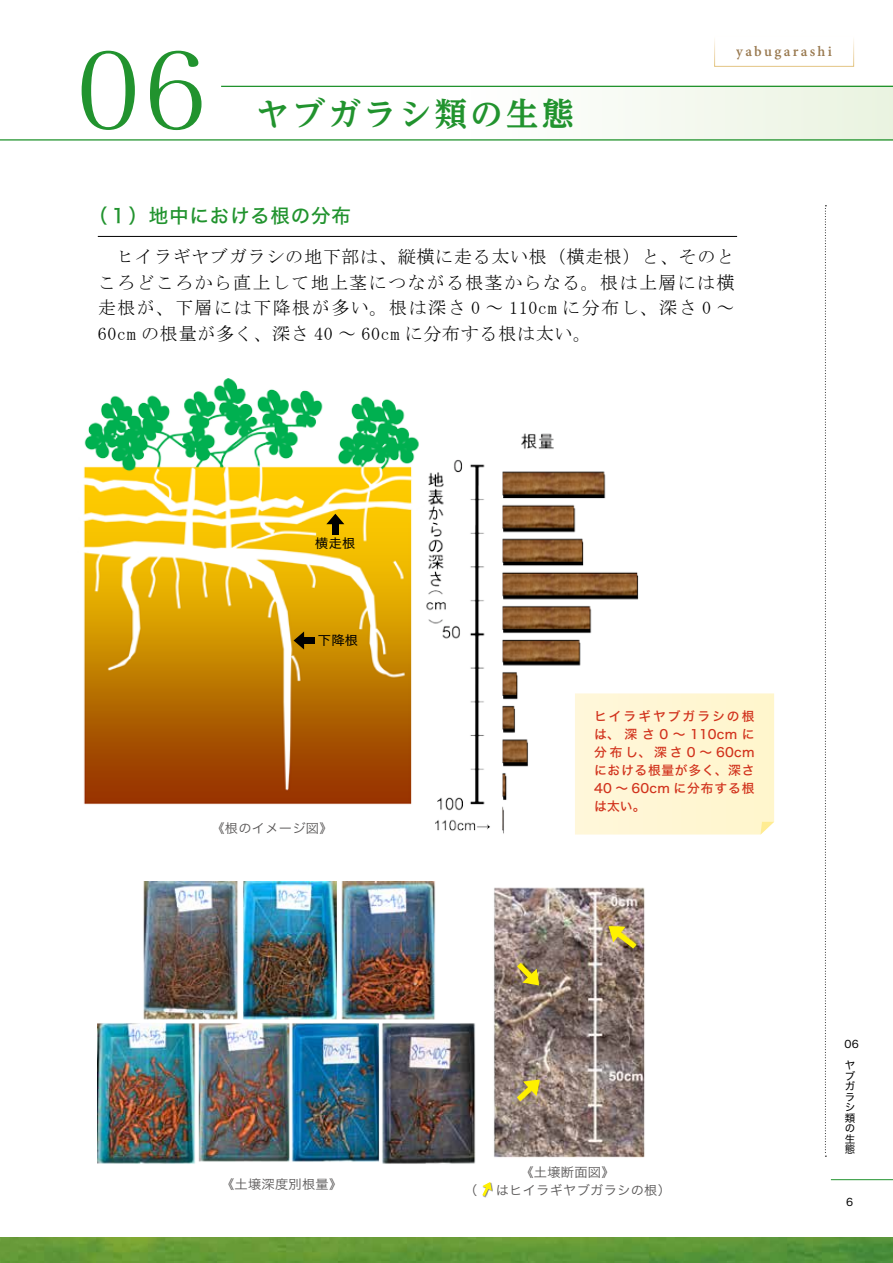
<style>
.page{position:relative;width:893px;height:1263px;background:#fff}
.page>*{position:absolute;margin:0;border:0;box-sizing:border-box;transform-origin:0 0}
.t1{font:108px "Hira Min Std W2";color:#21932e}
.t2{font:700 32.4px "Reim Ythz Pro";letter-spacing:.1em;color:#21932e}
.t3{font:19.5px "Hira Kaku Std W5";letter-spacing:.04em;color:#21932e}
.t4{font:18px/25.5px "MS Mincho";letter-spacing:.04em;color:#000;text-align:justify}
.t5{font:700 15.75px "Adobe Gurmukhi";letter-spacing:.15em;color:#6d3f03}
.t6{font:12.75px/18px "Hira Kaku Std W5";letter-spacing:.055em;color:#d1321c;text-align:justify}
.t7{font:12.75px/18px "Hira Kaku Std W3";letter-spacing:.02em;color:#595757;text-align:center;scale:1.04 1}
.t8{font:12.75px "Hira Kaku Std W4";letter-spacing:.02em;color:#000;scale:1.04 1}
.t9{font:10.5px/10.5px "Hira Kaku Std W4";color:#000}
</style>
<div class="page">
<img style="left:0;top:1237px;width:893px;height:26px">
<div style="left:714px;top:35px;width:140px;height:32px;border:1px solid #fff"></div>
<hr style="left:831px;top:1179px;width:62px;height:1px;background:#21932e">
<img style="left:83px;top:378px;width:565px;height:457px">
<div style="left:177px;top:816px;width:146px;height:31px;background:#fff"></div>
<hr style="left:98px;top:236px;width:639px;height:1px;background:#000">
<div style="left:575px;top:693px;width:199px;height:141px;background:#fff6d3"></div>
<img style="left:98px;top:882px;width:547px;height:282px">
<div style="left:465px;top:86px;width:428px;height:55px;background:linear-gradient(to right,#fff,#eaf3e0)"></div>
<hr style="left:221px;top:86px;width:672px;height:1px;background:#21932e">
<hr style="left:0;top:139px;width:893px;height:2px;background:#21932e">
<div style="left:332px;top:520px;width:7px;height:15px;background:#000"></div>
<svg style="left:326px;top:514px;width:18px;height:10px"></svg>
<div style="left:300px;top:637px;width:15px;height:7px;background:#000"></div>
<svg style="left:294px;top:631px;width:10px;height:18px"></svg>
<svg style="left:517px;top:1079px;width:23px;height:22px"></svg>
<svg style="left:517px;top:963px;width:22px;height:22px"></svg>
<svg style="left:609px;top:926px;width:27px;height:22px"></svg>
<div style="left:482px;top:1182px;width:11px;height:15px;background:#000;opacity:.5"></div>
<svg style="left:482px;top:1182px;width:10px;height:14px"></svg>
<svg style="left:825px;top:205px;width:1px;height:952px"></svg>
<h1 class="t1" style="left:77px;top:15px;width:132px">06</h1>
<h2 class="t2" style="left:221px;top:87px;width:355px">　ヤブガラシ類の生態</h2>
<p class="t5" style="left:736px;top:42px;width:97px">yabugarashi</p>
<p class="t3" style="left:88px;top:200px;width:264px">（１）地中における根の分布</p>
<p class="t4" style="left:98px;top:244px;width:638px">　ヒイラギヤブガラシの地下部は、縦横に走る太い根（横走根）と、そのところどころから直上して地上茎につながる根茎からなる。根は上層には横走根が、下層には下降根が多い。根は深さ 0 ～ 110cm に分布し、深さ 0 ～60cm の根量が多く、深さ 40 ～ 60cm に分布する根は太い。</p>
<p class="t8" style="left:315px;top:534px;width:40px">横走根</p>
<p class="t8" style="left:318px;top:631px;width:40px">下降根</p>
<p class="t7" style="left:211px;top:819px;width:118px">《根のイメージ図》</p>
<p class="t6" style="left:594px;top:707px;width:162px">ヒイラギヤブガラシの根は、深さ0～110cmに分布し、深さ0～60cmにおける根量が多く、深さ40 ～ 60cm に分布する根は太い。</p>
<p class="t7" style="left:221px;top:1175px;width:118px">《土壌深度別根量》</p>
<p class="t7" style="left:464px;top:1163px;width:200px">《土壌断面図》<br>（　はヒイラギヤブガラシの根）</p>
<p class="t9" style="left:845px;top:1034px;width:16px;line-height:21px">06ヤ</p>
<p class="t9" style="left:845px;top:1070px;width:12px;text-align:justify">ブガラシ類の生態</p>
<p class="t9" style="left:846px;top:1196px;width:9px">6</p>
</div>
